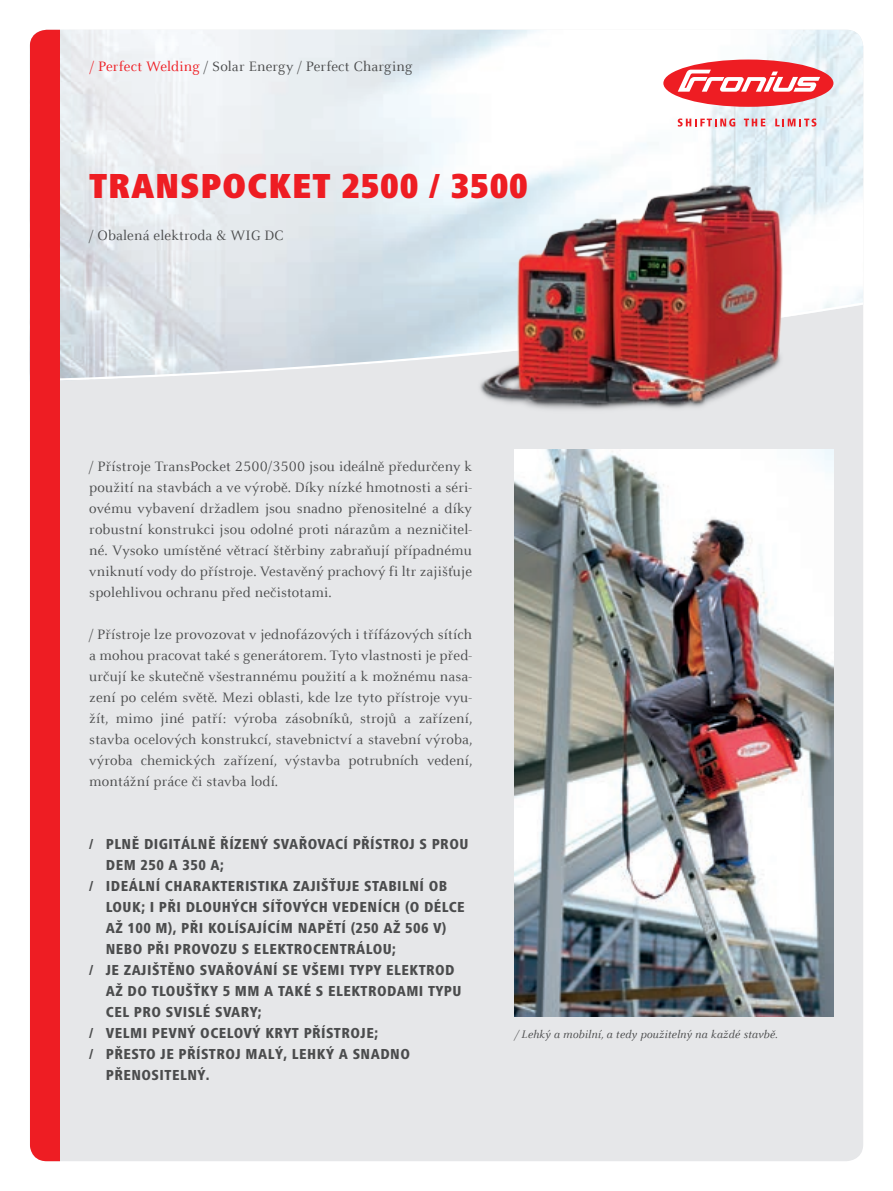
<style>
.page{position:relative;width:893px;height:1191px;background:#fff}
.page>*{position:absolute;margin:0;border:0;box-sizing:border-box;transform-origin:0 0}
.t1{font:900 condensed 36px "Frutiger Next LTW1 G";letter-spacing:.02em;color:#ee1d23}
.t2{font:15px/21px "Celeste Offc Pro";letter-spacing:.01em;color:#4b4c4d;text-align:justify}
.t3{font:800 condensed 15px "Frutiger Next LTW1 G";letter-spacing:.03em;color:#4b4c4d}
.t4{font:italic 12px "Celeste Offc Pro";letter-spacing:.01em;color:#4b4c4d}
.s1{color:#ee1d23}
</style>
<div class="page">
<div style="left:30px;top:30px;width:833px;height:1131px;background:#e6e7e9;border-radius:17px"></div>
<svg style="left:60px;top:30px;width:803px;height:350px"></svg>
<div style="left:663px;top:60px;width:170px;height:47px;background:#ee1d23;border-radius:50%"></div>
<svg style="left:678px;top:70px;width:142px;height:22px"></svg>
<svg style="left:678px;top:118px;width:57px;height:9px"></svg>
<svg style="left:744px;top:119px;width:21px;height:7px"></svg>
<svg style="left:775px;top:118px;width:41px;height:9px"></svg>
<div style="left:30px;top:30px;width:30px;height:1131px;background:#ee1d23"></div>
<img style="left:429px;top:128px;width:435px;height:362px">
<img style="left:514px;top:450px;width:319px;height:567px">
<p class="t2" style="left:90px;top:55px;width:324px"><span class="s1">/ Perfect Welding</span> / Solar Energy / Perfect Charging</p>
<h1 class="t1" style="left:89px;top:165px;width:440px">TRANSPOCKET 2500 / 3500</h1>
<p class="t2" style="left:89px;top:224px;width:196px">/ Obalená elektroda &amp; WIG DC</p>
<p class="t2" style="left:89px;top:455px;width:384px">/ Přístroje TransPocket 2500/3500 jsou ideálně předurčeny k použití na stavbách a ve výrobě. Díky nízké hmotnosti a séri&shy;ovému vybavení držadlem jsou snadno přenositelné a díky robustní konstrukci jsou odolné proti nárazům a nezničitel&shy;né. Vysoko umístěné větrací štěrbiny zabraňují případnému vniknutí vody do přístroje. Vestavěný prachový fi ltr zajišťuje spolehlivou ochranu před nečistotami.</p>
<p class="t2" style="left:89px;top:623px;width:385px">/ Přístroje lze provozovat v jednofázových i třífázových sítích a mohou pracovat také s generátorem. Tyto vlastnosti je před&shy;určují ke skutečně všestrannému použití a k možnému nasa&shy;zení po celém světě. Mezi oblasti, kde lze tyto přístroje vyu&shy;žít, mimo jiné patří: výroba zásobníků, strojů a zařízení, stavba ocelových konstrukcí, stavebnictví a stavební výroba, výroba chemických zařízení, výstavba potrubních vedení, montážní práce či stavba lodí.</p>
<p class="t3" style="left:89px;top:835px;width:381px">/ PLNĚ DIGITÁLNĚ ŘÍZENÝ SVAŘOVACÍ PŘÍSTROJ S PROU</p>
<p class="t3" style="left:106px;top:856px;width:120px">DEM 250 A 350 A;</p>
<p class="t3" style="left:89px;top:877px;width:359px">/ IDEÁLNÍ CHARAKTERISTIKA ZAJIŠŤUJE STABILNÍ OB</p>
<p class="t3" style="left:106px;top:898px;width:361px">LOUK; I PŘI DLOUHÝCH SÍŤOVÝCH VEDENÍCH (O DÉLCE</p>
<p class="t3" style="left:106px;top:919px;width:342px">AŽ 100 M), PŘI KOLÍSAJÍCÍM NAPĚTÍ (250 AŽ 506 V)</p>
<p class="t3" style="left:106px;top:940px;width:292px">NEBO PŘI PROVOZU S ELEKTROCENTRÁLOU;</p>
<p class="t3" style="left:89px;top:961px;width:367px">/ JE ZAJIŠTĚNO SVAŘOVÁNÍ SE VŠEMI TYPY ELEKTROD</p>
<p class="t3" style="left:106px;top:982px;width:357px">AŽ DO TLOUŠŤKY 5 MM A TAKÉ S ELEKTRODAMI TYPU</p>
<p class="t3" style="left:89px;top:1003px;width:174px">CEL PRO SVISLÉ SVARY;</p>
<p class="t3" style="left:89px;top:1024px;width:290px">/ VELMI PEVNÝ OCELOVÝ KRYT PŘÍSTROJE;</p>
<p class="t3" style="left:89px;top:1045px;width:322px">/ PŘESTO JE PŘÍSTROJ MALÝ, LEHKÝ A SNADNO</p>
<p class="t3" style="left:106px;top:1066px;width:105px">PŘENOSITELNÝ.</p>
<p class="t4" style="left:514px;top:1026px;width:265px">/ Lehký a mobilní, a tedy použitelný na každé stavbě.</p>
</div>
